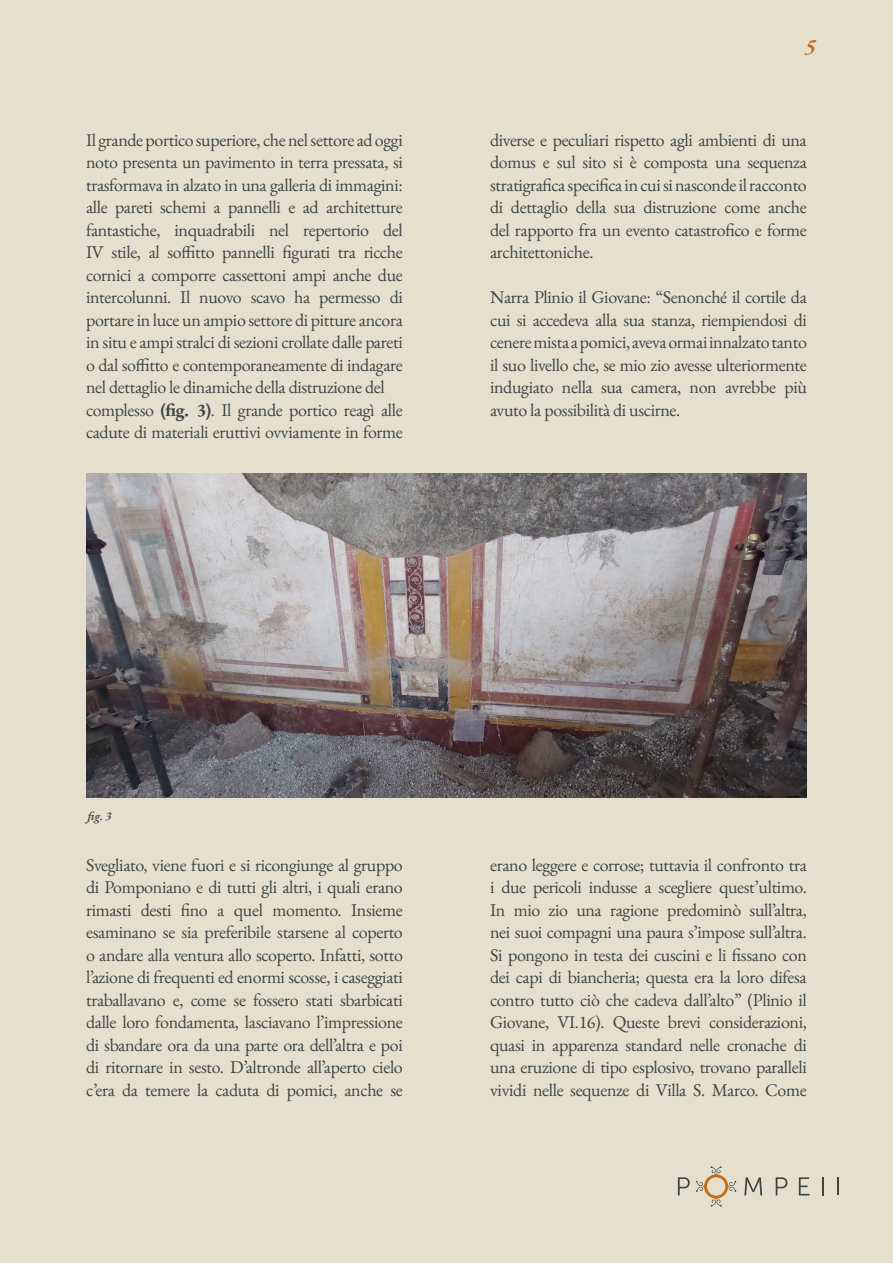
<style>
.page{position:relative;width:893px;height:1263px;background:#e5e0ce}
.page>*{position:absolute;margin:0;border:0;box-sizing:border-box;transform-origin:0 0}
.t1{font:italic 600 22.5px "EB Garamond";color:#c76a14}
.t2{font:18px/22.5px "EB Garamond";letter-spacing:-.02em;color:#3d4543;text-align:justify}
.t3{font:italic 600 12px "EB Garamond";color:#3d4543}
.s1{font-weight:700}
</style>
<div class="page">
<svg style="left:678px;top:1177px;width:12px;height:18px"></svg>
<svg style="left:837px;top:1177px;width:2px;height:18px"></svg>
<svg style="left:822px;top:1177px;width:2px;height:18px"></svg>
<svg style="left:744px;top:1177px;width:18px;height:18px"></svg>
<svg style="left:799px;top:1177px;width:10px;height:18px"></svg>
<svg style="left:776px;top:1177px;width:11px;height:18px"></svg>
<svg style="left:696px;top:1166px;width:40px;height:40px"></svg>
<img style="left:86px;top:473px;width:721px;height:325px">
<p class="t2" style="left:86px;top:128px;width:318px">Il grande portico superiore, che nel settore ad oggi noto presenta un pavimento in terra pressata, si trasformava in alzato in una galleria di immagini: alle pareti schemi a pannelli e ad architetture fantastiche, inquadrabili nel repertorio del IV stile, al soffitto pannelli figurati tra ricche cornici a comporre cassettoni ampi anche due intercolunni. Il nuovo scavo ha permesso di portare in luce un ampio settore di pitture ancora in situ e ampi stralci di sezioni crollate dalle pareti o dal soffitto e contemporaneamente di indagare nel dettaglio le dinamiche della distruzione del</p>
<p class="t2" style="left:86px;top:398px;width:318px">complesso <span class="s1">(fig. 3)</span>. Il grande portico reagì alle cadute di materiali eruttivi ovviamente in forme</p>
<p class="t1" style="left:805px;top:32px;width:13px">5</p>
<p class="t2" style="left:490px;top:128px;width:318px">diverse e peculiari rispetto agli ambienti di una domus e sul sito si è composta una sequenza stratigrafica specifica in cui si nasconde il racconto di dettaglio della sua distruzione come anche del rapporto fra un evento catastrofico e forme architettoniche.</p>
<p class="t2" style="left:490px;top:286px;width:318px">Narra Plinio il Giovane: “Senonché il cortile da cui si accedeva alla sua stanza, riempiendosi di cenere mista a pomici, aveva ormai innalzato tanto il suo livello che, se mio zio avesse ulteriormente indugiato nella sua camera, non avrebbe più avuto la possibilità di uscirne.</p>
<p class="t3" style="left:88px;top:808px;width:25px">fig. 3</p>
<p class="t2" style="left:86px;top:853px;width:318px">Svegliato, viene fuori e si ricongiunge al gruppo di Pomponiano e di tutti gli altri, i quali erano rimasti desti fino a quel momento. Insieme esaminano se sia preferibile starsene al coperto o andare alla ventura allo scoperto. Infatti, sotto l’azione di frequenti ed enormi scosse, i caseggiati traballavano e, come se fossero stati sbarbicati dalle loro fondamenta, lasciavano l’impressione di sbandare ora da una parte ora dell’altra e poi di ritornare in sesto. D’altronde all’aperto cielo c’era da temere la caduta di pomici, anche se</p>
<p class="t2" style="left:490px;top:853px;width:318px">erano leggere e corrose; tuttavia il confronto tra i due pericoli indusse a scegliere quest’ultimo.<br>In mio zio una ragione predominò sull’altra, nei suoi compagni una paura s’impose sull’altra.<br>Si pongono in testa dei cuscini e li fissano con dei capi di biancheria; questa era la loro difesa contro tutto ciò che cadeva dall’alto” (Plinio il Giovane, VI.16). Queste brevi considerazioni, quasi in apparenza standard nelle cronache di una eruzione di tipo esplosivo, trovano paralleli vividi nelle sequenze di Villa S. Marco. Come</p>
</div>
